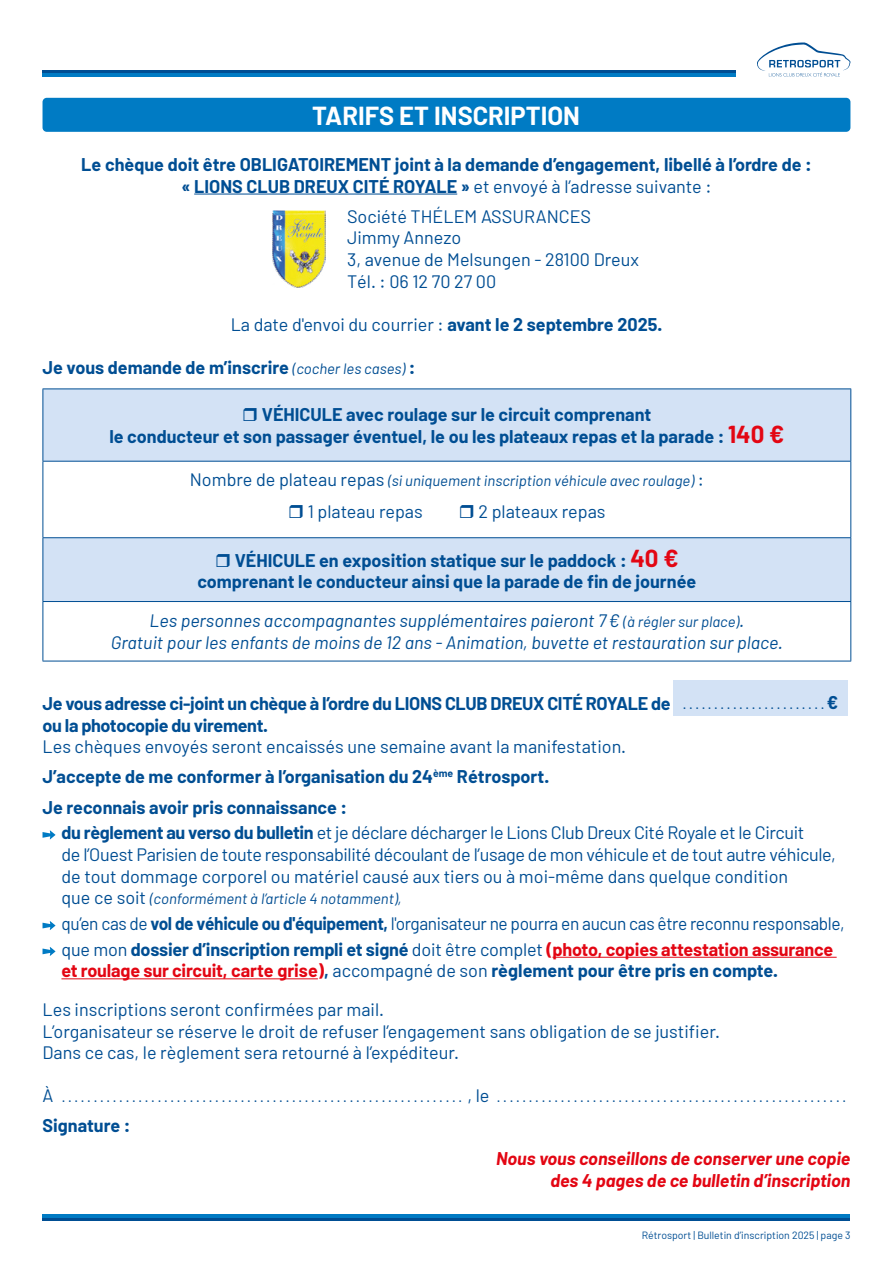
<style>
.page{position:relative;width:893px;height:1263px;background:#fff}
.page>*{position:absolute;margin:0;border:0;box-sizing:border-box;transform-origin:0 0}
.t1{font:700 25.5px "Barlow";color:#fff}
.t2{font:700 18px/21.6px "Barlow";color:#004e93}
.t3{font:18px/21.6px "Barlow";color:#004e93}
.t4{font:18px/21.6px "Barlow";letter-spacing:-.02em;color:#004e93}
.t5{font:18px/25.8px "Barlow";letter-spacing:-.02em;color:#004e93;scale:.96 1}
.t6{font:italic 18px/21.6px "Barlow";color:#004e93;text-align:center}
.t7{font:700 18px/21.6px "Barlow";letter-spacing:-.02em;color:#004e93}
.t8{font:italic 700 18px/21.6px "Barlow";color:#e30613;text-align:right}
.t9{font:italic 15px "Barlow";color:#004e93}
.t10{font:13.5px "Barlow";color:#004e93}
.t11{font:10.5px "Barlow";color:#004e93}
.s1{font-weight:400}
.s2{font-weight:700}
.s3{font-weight:400;font-style:italic;font-size:15px}
.s4{font-size:24px;color:#e30613}
.s5{font-style:normal;font-size:18px}
.s6{font-size:15px}
.s7{font-weight:400;font-size:13.5px}
.s8{font-weight:700;color:#e30613}
.s9{font-size:18px}
</style>
<div class="page">
<div style="left:43px;top:72px;width:693px;height:5px;background:#007bc4"></div>
<hr style="left:43px;top:70px;width:693px;height:2px;background:#004e93">
<svg style="left:757px;top:43px;width:93px;height:34px"></svg>
<hr style="left:43px;top:1214px;width:807px;height:4px;background:#007bc4">
<hr style="left:43px;top:1218px;width:807px;height:2px;background:#004e93">
<div style="left:43px;top:98px;width:807px;height:34px;background:#007bc4;border-radius:4px"></div>
<hr style="left:194px;top:194px;width:263px;height:1px;background:#004e93">
<hr style="left:552px;top:957px;width:285px;height:1px;background:#e30613">
<hr style="left:61px;top:978px;width:257px;height:1px;background:#e30613">
<img style="left:272px;top:210px;width:54px;height:77px">
<svg style="left:44px;top:389px;width:806px;height:212px;fill:#d3e2f5"></svg>
<hr style="left:43px;top:389px;width:1px;height:72px;background:#004e93">
<hr style="left:43px;top:388px;width:808px;height:1px;background:#004e93">
<hr style="left:850px;top:389px;width:1px;height:72px;background:#004e93">
<hr style="left:43px;top:462px;width:1px;height:75px;background:#004e93">
<hr style="left:43px;top:461px;width:808px;height:1px;background:#004e93">
<hr style="left:850px;top:462px;width:1px;height:75px;background:#004e93">
<hr style="left:43px;top:538px;width:1px;height:63px;background:#004e93">
<hr style="left:43px;top:537px;width:808px;height:1px;background:#004e93">
<hr style="left:850px;top:538px;width:1px;height:63px;background:#004e93">
<hr style="left:43px;top:602px;width:1px;height:59px;background:#004e93">
<hr style="left:43px;top:601px;width:808px;height:1px;background:#004e93">
<hr style="left:850px;top:602px;width:1px;height:59px;background:#004e93">
<hr style="left:43px;top:661px;width:808px;height:1px;background:#004e93">
<div style="left:673px;top:681px;width:175px;height:35px;background:#d3e2f5"></div>
<svg style="left:43px;top:830px;width:12px;height:9px"></svg>
<svg style="left:43px;top:921px;width:12px;height:9px"></svg>
<svg style="left:43px;top:947px;width:12px;height:9px"></svg>
<svg style="left:244px;top:408px;width:13px;height:13px"></svg>
<svg style="left:290px;top:505px;width:13px;height:13px"></svg>
<svg style="left:460px;top:505px;width:13px;height:13px"></svg>
<svg style="left:217px;top:553px;width:13px;height:14px"></svg>
<h1 class="t1" style="left:312px;top:100px;width:270px">TARIFS ET INSCRIPTION</h1>
<p class="t2" style="left:81px;top:154px;width:732px;text-align:center">Le chèque doit être OBLIGATOIREMENT joint à la demande d’engagement, libellé à l’ordre de : « LIONS CLUB DREUX CITÉ ROYALE » <span class="s1">et envoyé à l’adresse suivante :</span></p>
<p class="t3" style="left:347px;top:205px;width:294px">Société THÉLEM ASSURANCES<br>Jimmy Annezo<br>3, avenue de Melsungen - 28100 Dreux<br>Tél. : 06 12 70 27 00</p>
<p class="t3" style="left:231px;top:313px;width:433px">La date d'envoi du courrier : <span class="s2">avant le 2 septembre 2025.</span></p>
<p class="t2" style="left:43px;top:357px;width:374px">Je vous demande de m’inscrire <span class="s3">(cocher les cases)</span> :</p>
<p class="t2" style="left:109px;top:404px;width:676px;text-indent:153px">VÉHICULE avec roulage sur le circuit comprenant<br>le conducteur et son passager éventuel, le ou les plateaux repas et la parade : <span class="s4">140 €</span></p>
<p class="t9" style="left:190px;top:472px;width:515px"><span class="s5">Nombre de plateau repas</span> (si uniquement inscription véhicule avec roulage) <span class="s5">:</span></p>
<p class="t3" style="left:308px;top:500px;width:117px">1 plateau repas</p>
<p class="t3" style="left:478px;top:500px;width:129px">2 plateaux repas</p>
<p class="t2" style="left:197px;top:549px;width:500px;text-indent:37px">VÉHICULE en exposition statique sur le paddock : <span class="s4">40 € </span>comprenant le conducteur ainsi que la parade de fin de journée</p>
<p class="t6" style="left:111px;top:610px;width:674px">Les personnes accompagnantes supplémentaires paieront 7€ <span class="s6">(à régler sur place)</span>.<br>Gratuit pour les enfants de moins de 12 ans - Animation, buvette et restauration sur place.</p>
<p class="t7" style="left:43px;top:693px;width:797px">Je vous adresse ci-joint un chèque à l’ordre du LIONS CLUB DREUX CITÉ ROYALE de <span class="s7">. . . . . . . . . . . . . . . . . . . . . . .</span> € ou la photocopie du virement.</p>
<p class="t2" style="left:43px;top:732px;width:582px;line-height:30.2px"><span class="s1">Les chèques envoyés seront encaissés une semaine avant la manifestation.<br></span>J’accepte de me conformer à l’organisation du 24<sup>ème</sup> Rétrosport.<br>Je reconnais avoir pris connaissance :</p>
<p class="t4" style="left:61px;top:822px;width:776px"><span class="s2">du règlement au verso du bulletin</span> et je déclare décharger le Lions Club Dreux Cité Royale et le Circuit<br>de l’Ouest Parisien de toute responsabilité découlant de l’usage de mon véhicule et de tout autre véhicule, de tout dommage corporel ou matériel causé aux tiers ou à moi-même dans quelque condition</p>
<p class="t9" style="left:61px;top:889px;width:342px"><span class="s5">que ce soit</span> (conformément à l’article 4 notamment),</p>
<p class="t5" style="left:61px;top:910px;width:817px">qu’en cas de <span class="s2">vol de véhicule ou d'équipement,</span> l'organisateur ne pourra en aucun cas être reconnu responsable, que mon <span class="s2">dossier d’inscription rempli et signé</span> doit être complet <span class="s8">(photo, copies attestation assurance</span></p>
<p class="t3" style="left:43px;top:951px;width:737px;line-height:38.5px;text-indent:19px"><span class="s8">et roulage sur circuit, carte grise)</span><span class="s2">,</span> accompagné de son <span class="s2">règlement pour être pris en compte.<br></span>Les inscriptions seront confirmées par mail.</p>
<p class="t3" style="left:43px;top:1020px;width:679px">L’organisateur se réserve le droit de refuser l’engagement sans obligation de se justifier.<br>Dans ce cas, le règlement sera retourné à l’expéditeur.</p>
<p class="t10" style="left:43px;top:1089px;width:805px"><span class="s9">À</span> . . . . . . . . . . . . . . . . . . . . . . . . . . . . . . . . . . . . . . . . . . . . . . . . . . . . . . . . . . . . . . . <span class="s9">, le</span> . . . . . . . . . . . . . . . . . . . . . . . . . . . . . . . . . . . . . . . . . . . . . . . . . . . . . . .</p>
<p class="t2" style="left:43px;top:1115px;width:89px">Signature :</p>
<p class="t8" style="left:496px;top:1148px;width:356px">Nous vous conseillons de conserver une copie des 4 pages de ce bulletin d’inscription</p>
<p class="t11" style="left:642px;top:1229px;width:210px">Rétrosport | Bulletin d’inscription 2025 | page 3</p>
</div>
